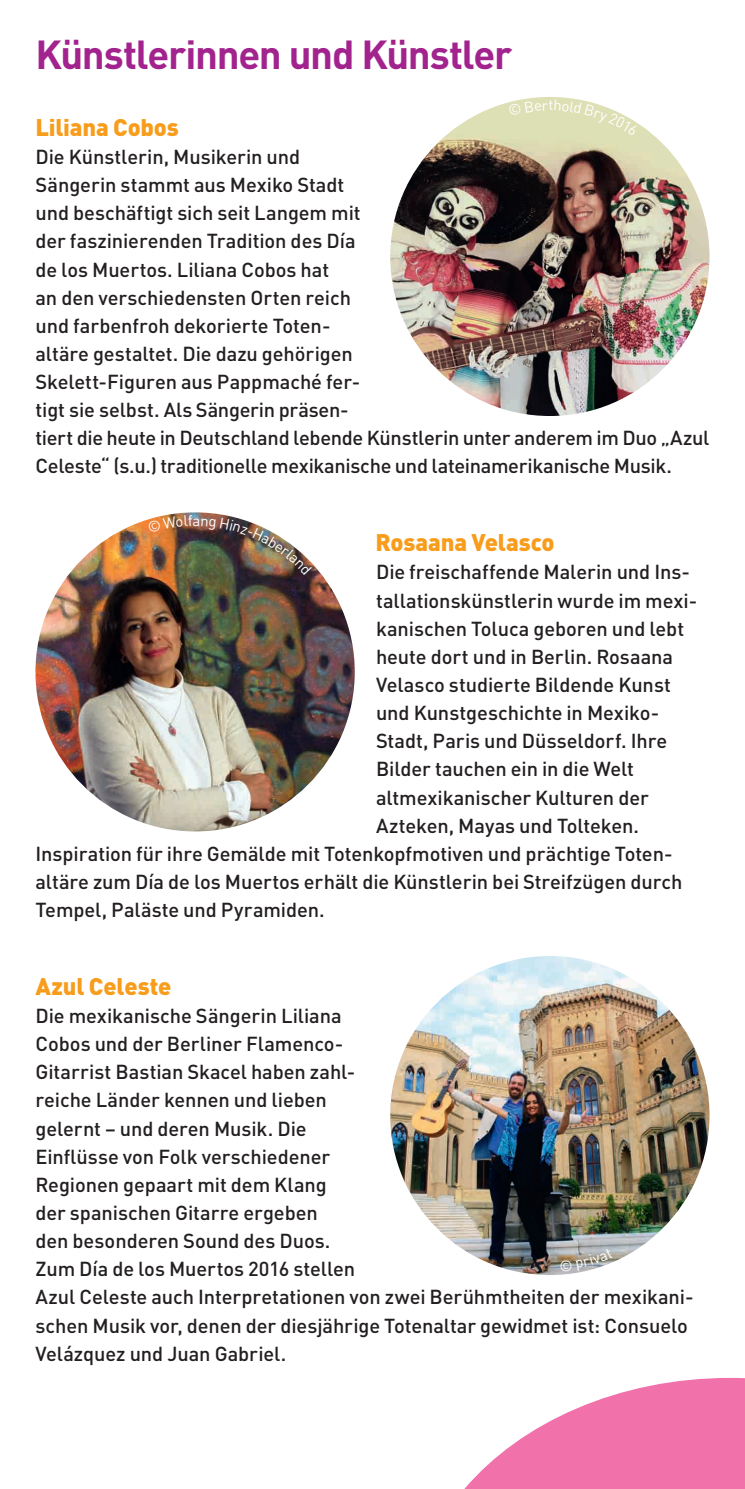
<style>
.page{position:relative;width:745px;height:1489px;background:#fff}
.page>*{position:absolute;margin:0;border:0;box-sizing:border-box;transform-origin:0 0}
.t1{font:700 40px "DIN";letter-spacing:-.035em;color:#a2238e}
.t2{font:900 23.75px "DIN";letter-spacing:-.01em;color:#f89c1c}
.t3{font:500 20px/28px "DIN";letter-spacing:-.005em;color:#231f20}
</style>
<div class="page">
<img style="left:390px;top:97px;width:319px;height:319px;border-radius:159px">
<img style="left:35px;top:512px;width:319px;height:319px;border-radius:159px">
<img style="left:390px;top:955px;width:319px;height:319px;border-radius:159px">
<svg style="left:465px;top:1377px;width:279px;height:111px"></svg>
<svg style="left:508px;top:100px;width:130px;height:36px;background:#e1e2bc"></svg>
<img style="left:148px;top:515px;width:164px;height:60px">
<svg style="left:559px;top:1248px;width:53px;height:23px"></svg>
<h1 class="t1" style="left:35px;top:28px;width:478px">Künstlerinnen und Künstler</h1>
<p class="t2" style="left:35px;top:111px;width:145px">Liliana Cobos</p>
<p class="t3" style="left:35px;top:142px;width:675px">Die Künstlerin, Musikerin und<br>Sänge rin stammt aus Mexiko Stadt<br>und beschäftigt sich seit Langem mit<br>der faszinierenden Tradition des Día<br>de los Muertos. Liliana Cobos hat<br>an den verschiedensten Orten reich<br>und farbenfroh deko rierte Toten-<br>altäre gestaltet. Die dazu gehörigen<br>Skelett-Figuren aus Pappmaché fer-<br>tigt sie selbst. Als Sängerin prä sen-<br>tiert die heute in Deutschland lebende Künstlerin unter anderem im Duo „Azul Celeste“ (s.u.) traditionelle mexikanische und lateinamerikani sche Musik.</p>
<p class="t2" style="left:375px;top:527px;width:180px">Rosaana Velasco</p>
<p class="t3" style="left:376px;top:557px;width:315px">Die freischaffende Malerin und In s-</p>
<p class="t3" style="left:376px;top:585px;width:323px">tallations künstlerin wurde im mexi-</p>
<p class="t3" style="left:376px;top:613px;width:309px">kanischen Toluca geboren und lebt</p>
<p class="t3" style="left:376px;top:642px;width:298px">heute dort und in Berlin. Rosaana</p>
<p class="t3" style="left:376px;top:670px;width:296px">Velasco studierte Bildende Kunst</p>
<p class="t3" style="left:376px;top:698px;width:284px">und Kunstgeschichte in Mexiko-</p>
<p class="t3" style="left:376px;top:726px;width:292px">Stadt, Paris und Düsseldorf. Ihre</p>
<p class="t3" style="left:376px;top:754px;width:259px">Bilder tauchen ein in die Welt</p>
<p class="t3" style="left:376px;top:782px;width:274px">altmexikani scher Kulturen der</p>
<p class="t3" style="left:376px;top:810px;width:264px">Azteken, Mayas und Tolteken.</p>
<p class="t3" style="left:35px;top:838px;width:638px">Inspiration für ihre Gemälde mit Totenkopfmotiven und prächtige Toten-</p>
<p class="t3" style="left:35px;top:867px;width:648px">altäre zum Día de los Muertos erhält die Künstlerin bei Streifzügen durch</p>
<p class="t3" style="left:35px;top:895px;width:291px">Tempel, Paläste und Pyramiden.</p>
<p class="t2" style="left:35px;top:970px;width:137px">Azul Celeste</p>
<p class="t3" style="left:35px;top:1001px;width:659px">Die mexikanische Sängerin Liliana<br>Cobos und der Berliner Flamenco-<br>Gitarrist Bastian Skacel haben zahl-<br>reiche Länder kennen und lieben<br>gelernt – und deren Musik. Die<br>Ein flüsse von Folk verschiedener<br>Regionen gepaart mit dem Klang<br>der spanischen Gitarre ergeben<br>den besonderen Sound des Duos.<br>Zum Día de los Muertos 2016 stellen<br>Azul Celeste auch Interpretationen von zwei Berühmtheiten der mexikani&shy;schen Musik vor, denen der diesjährige Totenaltar gewidmet ist: Consuelo Velázquez und Juan Gabriel.</p>
</div>
